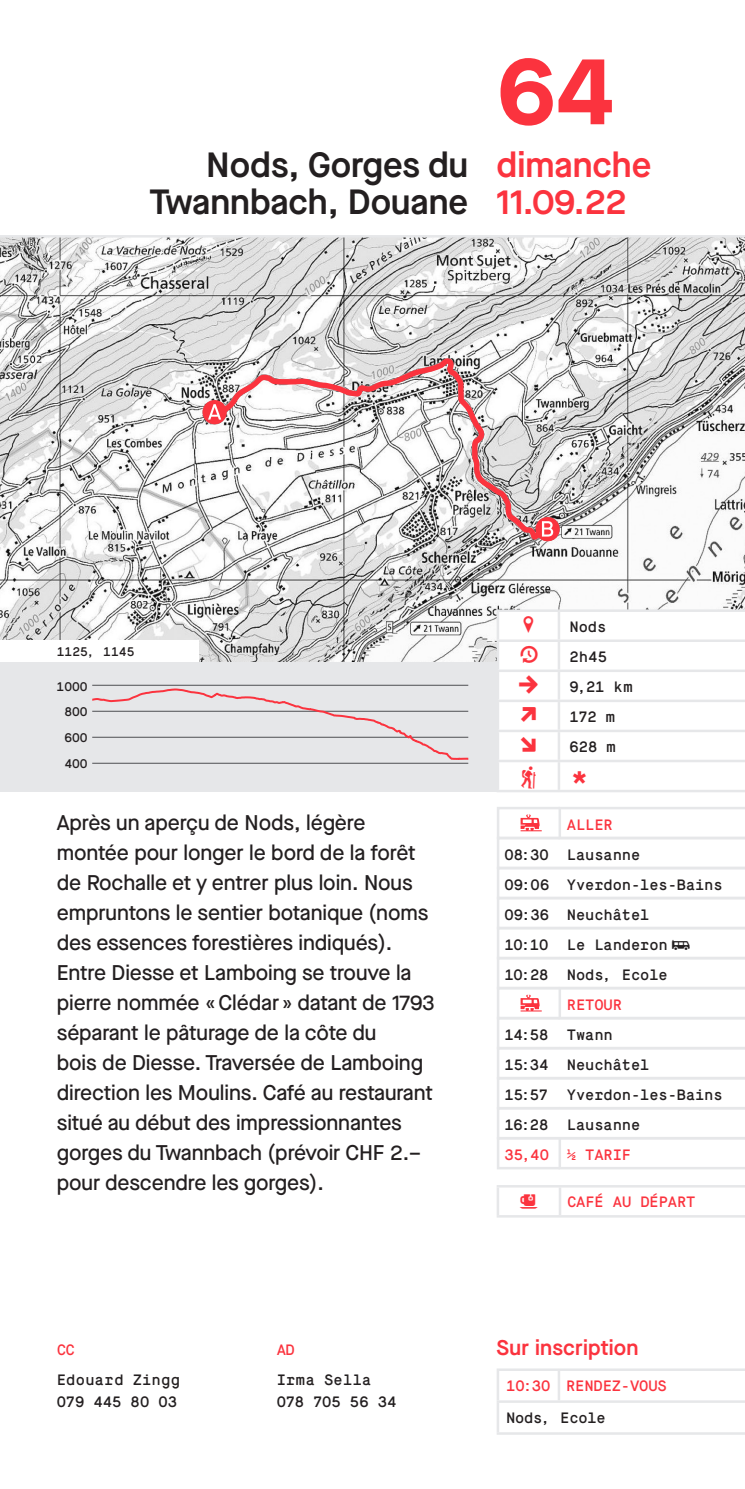
<style>
.page{position:relative;width:745px;height:1489px;background:#fff}
.page>*{position:absolute;margin:0;border:0;box-sizing:border-box;transform-origin:0 0}
.Numéro_de_rando{font:700 92.5px "Maison Neue";color:#fb333e}
.Titre_rando{font:600 35px/37.5px "Maison Neue";color:#231f20;text-align:right}
.Dates{font:600 35px/37.5px "Maison Neue";color:#fb333e}
.Niveaux{font:32.5px "Maison Mono Custom OK";color:#fb333e}
.t1{font:30px "Tepu";color:#fb333e}
.t2{font:500 21.25px/30px "Maison Neue";letter-spacing:-.005em;color:#231f20}
.t3{font:600 21.25px "Maison Neue";letter-spacing:.01em;color:#fb333e}
.Tableaux{font:15px "Maison Mono Custom OK";letter-spacing:-.01em;color:#231f20}
.Tableaux-2{font:15px "Maison Mono Custom OK";letter-spacing:-.01em;color:#fb333e}
.Tableaux-3{font:15px "Maison Mono Custom OK";letter-spacing:.02em;color:#231f20}
.Courbe{font:12.5px/25.8px "Maison Mono";color:#231f20;text-align:justify}
.Cartes_numéros{font:12.5px "Maison Mono Custom OK";letter-spacing:.005em;color:#231f20}
</style>
<div class="page">
<img style="left:0;top:237px;width:744px;height:424px">
<div style="left:0;top:661px;width:497px;height:130px;background:#e6e7e9"></div>
<hr style="left:92px;top:762px;width:376px;height:2px;background:#6c6d70">
<hr style="left:92px;top:684px;width:376px;height:2px;background:#6c6d70">
<svg style="left:92px;top:688px;width:376px;height:72px"></svg>
<svg style="left:215px;top:355px;width:334px;height:189px"></svg>
<div style="left:202px;top:400px;width:24px;height:24px;background:#fb333e;border-radius:50%"></div>
<svg style="left:208px;top:404px;width:13px;height:15px"></svg>
<div style="left:535px;top:517px;width:24px;height:24px;background:#fb333e;border-radius:50%"></div>
<svg style="left:541px;top:521px;width:12px;height:15px"></svg>
<svg style="left:499px;top:612px;width:245px;height:49px"></svg>
<hr style="left:496px;top:612px;width:3px;height:27px;background:#e6e7e9">
<hr style="left:496px;top:642px;width:3px;height:27px;background:#e6e7e9">
<hr style="left:496px;top:672px;width:3px;height:27px;background:#e6e7e9">
<hr style="left:496px;top:702px;width:3px;height:27px;background:#e6e7e9">
<hr style="left:496px;top:732px;width:3px;height:27px;background:#e6e7e9">
<hr style="left:496px;top:609px;width:62px;height:3px;background:#e6e7e9">
<hr style="left:496px;top:639px;width:62px;height:3px;background:#e6e7e9">
<hr style="left:496px;top:669px;width:62px;height:3px;background:#e6e7e9">
<hr style="left:496px;top:699px;width:62px;height:3px;background:#e6e7e9">
<hr style="left:496px;top:729px;width:62px;height:3px;background:#e6e7e9">
<hr style="left:557px;top:612px;width:3px;height:27px;background:#e6e7e9">
<hr style="left:557px;top:642px;width:3px;height:27px;background:#e6e7e9">
<hr style="left:557px;top:672px;width:3px;height:27px;background:#e6e7e9">
<hr style="left:557px;top:702px;width:3px;height:27px;background:#e6e7e9">
<hr style="left:557px;top:732px;width:3px;height:27px;background:#e6e7e9">
<hr style="left:558px;top:609px;width:186px;height:3px;background:#e6e7e9">
<hr style="left:558px;top:639px;width:186px;height:3px;background:#e6e7e9">
<hr style="left:558px;top:669px;width:186px;height:3px;background:#e6e7e9">
<hr style="left:558px;top:699px;width:186px;height:3px;background:#e6e7e9">
<hr style="left:558px;top:729px;width:186px;height:3px;background:#e6e7e9">
<hr style="left:496px;top:762px;width:3px;height:27px;background:#e6e7e9">
<hr style="left:496px;top:759px;width:62px;height:3px;background:#e6e7e9">
<hr style="left:496px;top:789px;width:62px;height:3px;background:#e6e7e9">
<hr style="left:557px;top:762px;width:3px;height:27px;background:#e6e7e9">
<hr style="left:558px;top:759px;width:186px;height:3px;background:#e6e7e9">
<hr style="left:558px;top:789px;width:186px;height:3px;background:#e6e7e9">
<hr style="left:496px;top:1370px;width:3px;height:30px;background:#e6e7e9">
<hr style="left:496px;top:1368px;width:62px;height:2px;background:#e6e7e9">
<hr style="left:557px;top:1370px;width:3px;height:30px;background:#e6e7e9">
<hr style="left:558px;top:1368px;width:186px;height:2px;background:#e6e7e9">
<hr style="left:496px;top:1402px;width:3px;height:29px;background:#e6e7e9">
<hr style="left:496px;top:1400px;width:62px;height:2px;background:#e6e7e9">
<hr style="left:496px;top:1431px;width:62px;height:3px;background:#e6e7e9">
<hr style="left:558px;top:1431px;width:186px;height:3px;background:#e6e7e9">
<hr style="left:558px;top:1400px;width:186px;height:2px;background:#e6e7e9">
<div style="left:496px;top:806px;width:64px;height:33px;border:2px solid #e6e7e9"></div>
<div style="left:496px;top:836px;width:64px;height:33px;border:2px solid #e6e7e9"></div>
<div style="left:496px;top:866px;width:64px;height:33px;border:2px solid #e6e7e9"></div>
<div style="left:496px;top:896px;width:64px;height:33px;border:2px solid #e6e7e9"></div>
<div style="left:496px;top:926px;width:64px;height:33px;border:2px solid #e6e7e9"></div>
<div style="left:496px;top:956px;width:64px;height:33px;border:2px solid #e6e7e9"></div>
<div style="left:496px;top:986px;width:64px;height:33px;border:2px solid #e6e7e9"></div>
<div style="left:496px;top:1016px;width:64px;height:33px;border:2px solid #e6e7e9"></div>
<div style="left:496px;top:1046px;width:64px;height:33px;border:2px solid #e6e7e9"></div>
<div style="left:496px;top:1076px;width:64px;height:33px;border:2px solid #e6e7e9"></div>
<div style="left:496px;top:1106px;width:64px;height:33px;border:2px solid #e6e7e9"></div>
<div style="left:496px;top:1136px;width:64px;height:33px;border:2px solid #e6e7e9"></div>
<svg style="left:558px;top:806px;width:186px;height:33px"></svg>
<hr style="left:559px;top:836px;width:185px;height:3px;background:#e6e7e9">
<hr style="left:559px;top:866px;width:185px;height:3px;background:#e6e7e9">
<hr style="left:559px;top:896px;width:185px;height:3px;background:#e6e7e9">
<hr style="left:559px;top:926px;width:185px;height:3px;background:#e6e7e9">
<hr style="left:559px;top:956px;width:185px;height:3px;background:#e6e7e9">
<svg style="left:558px;top:986px;width:186px;height:33px"></svg>
<hr style="left:559px;top:1016px;width:185px;height:3px;background:#e6e7e9">
<hr style="left:559px;top:1046px;width:185px;height:3px;background:#e6e7e9">
<hr style="left:559px;top:1076px;width:185px;height:3px;background:#e6e7e9">
<hr style="left:559px;top:1106px;width:185px;height:3px;background:#e6e7e9">
<svg style="left:558px;top:1136px;width:186px;height:33px"></svg>
<svg style="left:520px;top:814px;width:21px;height:17px"></svg>
<svg style="left:520px;top:994px;width:21px;height:17px"></svg>
<svg style="left:499px;top:1187px;width:245px;height:1px"></svg>
<hr style="left:496px;top:1187px;width:3px;height:27px;background:#e6e7e9">
<hr style="left:496px;top:1184px;width:63px;height:3px;background:#e6e7e9">
<hr style="left:496px;top:1214px;width:63px;height:3px;background:#e6e7e9">
<hr style="left:558px;top:1187px;width:3px;height:27px;background:#e6e7e9">
<hr style="left:559px;top:1184px;width:185px;height:3px;background:#e6e7e9">
<hr style="left:559px;top:1214px;width:185px;height:3px;background:#e6e7e9">
<hr style="left:0;top:235px;width:744px;height:2px;background:#e6e7e9">
<div style="left:0;top:640px;width:198px;height:21px;background:#fff"></div>
<p class="Numéro_de_rando" style="left:496px;top:26px;width:120px">64</p>
<p class="Titre_rando" style="left:149px;top:145px;width:320px">Nods, Gorges du<br>Twannbach, Douane</p>
<p class="Dates" style="left:496px;top:145px;width:156px">dimanche<br>11.09.22</p>
<p class="Cartes_numéros" style="left:57px;top:644px;width:79px">1125, 1145</p>
<p class="Courbe" style="left:64px;top:673px;width:25px;text-indent:-8px">1000<br>800<br>600<br>400</p>
<p class="t1" style="left:513px;top:609px;width:31px">Y</p>
<p class="Tableaux" style="left:569px;top:617px;width:38px">Nods</p>
<p class="t1" style="left:513px;top:639px;width:31px">Ц</p>
<p class="Tableaux" style="left:569px;top:647px;width:39px">2h45</p>
<p class="t1" style="left:513px;top:669px;width:31px">→</p>
<p class="Tableaux" style="left:569px;top:677px;width:65px">9,21 km</p>
<p class="Tableaux" style="left:569px;top:707px;width:47px">172 m</p>
<p class="Tableaux" style="left:569px;top:737px;width:48px">628 m</p>
<p class="t1" style="left:513px;top:762px;width:31px">Ă</p>
<p class="Niveaux" style="left:569px;top:763px;width:22px">*</p>
<p class="t2" style="left:57px;top:806px;width:379px">Après un aperçu de Nods, légère montée pour longer le bord de la forêt de Rochalle et y entrer plus loin. Nous empruntons le sentier botanique (noms des essences forestières indiqués).<br>Entre Diesse et Lamboing se trouve la pierre nommée « Clédar » datant de 1793 séparant le pâturage de la côte du<br>bois de Diesse. Traversée de Lamboing direction les Moulins. Café au restaurant situé au début des impressionnantes gorges du Twannbach (prévoir CHF 2.– pour descendre les gorges).</p>
<p class="Tableaux" style="left:504px;top:845px;width:46px">08:30</p>
<p class="Tableaux" style="left:504px;top:875px;width:46px">09:06</p>
<p class="Tableaux" style="left:504px;top:905px;width:46px">09:36</p>
<p class="Tableaux" style="left:504px;top:935px;width:45px">10:10</p>
<p class="Tableaux" style="left:504px;top:965px;width:46px">10:28</p>
<p class="Tableaux" style="left:504px;top:1025px;width:46px">14:58</p>
<p class="Tableaux" style="left:504px;top:1055px;width:46px">15:34</p>
<p class="Tableaux" style="left:504px;top:1085px;width:45px">15:57</p>
<p class="Tableaux" style="left:504px;top:1115px;width:45px">16:28</p>
<p class="Tableaux-2" style="left:504px;top:1145px;width:46px">35,40</p>
<p class="Tableaux-2" style="left:566px;top:815px;width:47px">ALLER</p>
<p class="Tableaux" style="left:566px;top:845px;width:75px">Lausanne</p>
<p class="Tableaux" style="left:566px;top:875px;width:157px">Yverdon-les-Bains</p>
<p class="Tableaux" style="left:566px;top:905px;width:84px">Neuchâtel</p>
<p class="Tableaux" style="left:566px;top:935px;width:129px">Le LanderonĄ</p>
<p class="Tableaux" style="left:566px;top:965px;width:102px">Nods, Ecole</p>
<p class="Tableaux-2" style="left:566px;top:995px;width:57px">RETOUR</p>
<p class="Tableaux" style="left:566px;top:1025px;width:47px">Twann</p>
<p class="Tableaux" style="left:566px;top:1055px;width:84px">Neuchâtel</p>
<p class="Tableaux" style="left:566px;top:1085px;width:157px">Yverdon-les-Bains</p>
<p class="Tableaux" style="left:566px;top:1115px;width:75px">Lausanne</p>
<p class="Tableaux-2" style="left:566px;top:1145px;width:66px">½ TARIF</p>
<p class="t1" style="left:513px;top:1186px;width:31px">Ţ</p>
<p class="Tableaux-2" style="left:566px;top:1192px;width:130px">CAFÉ AU DÉPART</p>
<p class="Tableaux-2" style="left:57px;top:1340px;width:20px">CC</p>
<p class="Tableaux-2" style="left:276px;top:1340px;width:20px">AD</p>
<p class="t3" style="left:496px;top:1332px;width:143px">Sur inscription</p>
<p class="Tableaux-3" style="left:57px;top:1370px;width:125px">Edouard Zingg</p>
<p class="Tableaux" style="left:57px;top:1393px;width:122px">079 445 80 03</p>
<p class="Tableaux-3" style="left:276px;top:1370px;width:96px">Irma Sella</p>
<p class="Tableaux" style="left:276px;top:1393px;width:121px">078 705 56 34</p>
<p class="Tableaux-2" style="left:506px;top:1377px;width:46px">10:30</p>
<p class="Tableaux-2" style="left:565px;top:1377px;width:102px">RENDEZ-VOUS</p>
<p class="Tableaux" style="left:506px;top:1409px;width:101px">Nods, Ecole</p>
</div>
